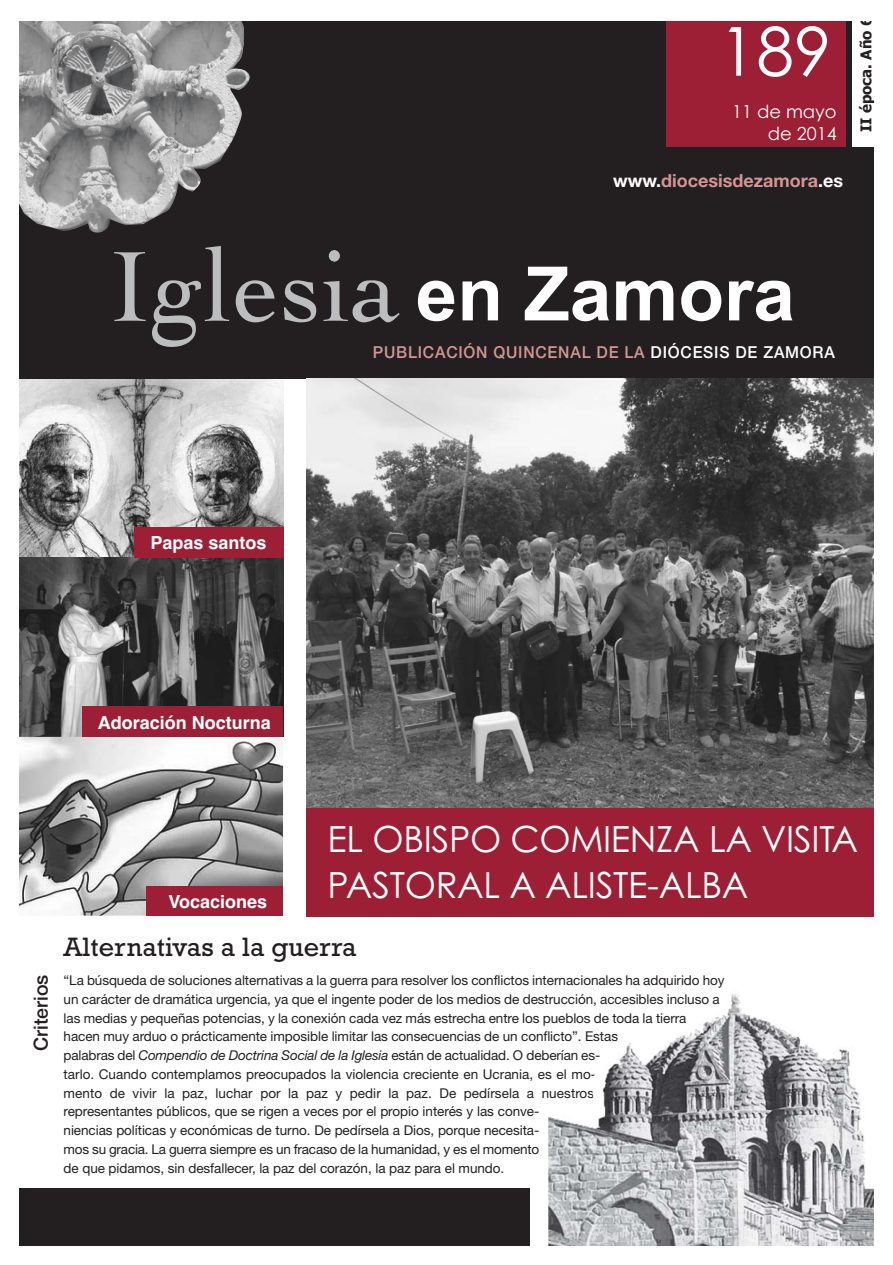
<style>
.page{position:relative;width:893px;height:1265px;background:#fff}
.page>*{position:absolute;margin:0;border:0;box-sizing:border-box;transform-origin:0 0}
.t1{font:105px "Cochin";letter-spacing:.01em;color:#bbbdbf}
.t2{font:700 75px "Arial";color:#fff}
.t3{font:67.5px "Century Gothic";color:#fff}
.t4{font:36px/46.5px "Century Gothic";letter-spacing:-.01em;color:#fff}
.t5{font:27px "Rockwell";letter-spacing:.005em;color:#231f20}
.t6{font:500 19.5px "Helvetica Neue";color:#231f20}
.t7{font:700 18px "Helvetica";color:#fff}
.t8{font:700 18px "Helvetica Neue";color:#d49693}
.t9{font:18px/21.6px "Century Gothic";color:#fff;text-align:right}
.t10{font:500 16.5px "Helvetica Neue";letter-spacing:.05em;color:#d49693;scale:.95 1}
.t11{font:700 15px "Tahoma";color:#231f20}
.t12{font:13.5px/18.8px "Helvetica Neue";letter-spacing:-.005em;color:#231f20}
.s1{color:#fff}
.s2{font-style:italic}
</style>
<div class="page">
<img style="left:20px;top:378px;width:263px;height:537px">
<div style="left:20px;top:21px;width:853px;height:357px;background:#231f20"></div>
<div style="left:20px;top:1188px;width:510px;height:57px;background:#231f20"></div>
<img style="left:306px;top:378px;width:567px;height:430px">
<img style="left:20px;top:21px;width:230px;height:212px">
<div style="left:306px;top:808px;width:567px;height:109px;background:#9d1f35"></div>
<svg style="left:20px;top:557px;width:263px;height:180px;background:#555"></svg>
<div style="left:134px;top:527px;width:149px;height:31px;background:#9d1f35"></div>
<div style="left:82px;top:706px;width:201px;height:31px;background:#9d1f35"></div>
<div style="left:146px;top:885px;width:137px;height:30px;background:#9d1f35"></div>
<img style="left:548px;top:994px;width:325px;height:251px">
<div style="left:851px;top:21px;width:22px;height:126px;background:#fff"></div>
<div style="left:666px;top:21px;width:179px;height:126px;background:#9d1f35"></div>
<h3 class="t3" style="left:719px;top:26px;width:114px">189</h3>
<p class="t11" style="left:857px;top:132px;width:117px;rotate:-90deg">II época. Año 6</p>
<h3 class="t9" style="left:732px;top:103px;width:106px">11 de mayo de 2014</h3>
<h3 class="t8" style="left:613px;top:174px;width:231px"><span class="s1">www.</span>diocesisdezamora<span class="s1">.es</span></h3>
<h1 class="t1" style="left:109px;top:246px;width:292px">Iglesia</h1>
<h2 class="t2" style="left:415px;top:251px;width:381px">en Zamora</h2>
<p class="t10" style="left:373px;top:346px;width:488px">PUBLICACIÓN QUINCENAL DE LA <span class="s1">DIÓCESIS DE ZAMORA</span></p>
<h3 class="t7" style="left:150px;top:536px;width:118px">Papas santos</h3>
<h3 class="t7" style="left:98px;top:716px;width:175px">Adoración Nocturna</h3>
<h3 class="t6" style="left:34px;top:1050px;width:78px;rotate:-90deg">Criterios</h3>
<h3 class="t7" style="left:168px;top:894px;width:100px">Vocaciones</h3>
<h3 class="t4" style="left:327px;top:818px;width:532px">EL OBISPO COMIENZA LA VISITA<br>PASTORAL A ALISTE-ALBA</h3>
<h3 class="t5" style="left:64px;top:937px;width:294px">Alternativas a la guerra</h3>
<p class="t12" style="left:64px;top:972px;width:662px">“La búsqueda de soluciones alternativas a la guerra para resolver los conflictos internacionales ha adquirido hoy un carácter de dramática urgencia, ya que el ingente poder de los medios de destrucción, accesibles incluso a las medias y pequeñas potencias, y la conexión cada vez más estrecha entre los pueblos de toda la tierra, hacen muy arduo o prácticamente imposible limitar las consecuencias de un conflicto”. Estas<br>palabras del <span class="s2">Compendio de Doctrina Social de la Iglesia</span> están de actualidad. O deberían es-<br>tarlo. Cuando contemplamos preocupados la violencia creciente en Ucrania, es el mo-<br>mento de vivir la paz, luchar por la paz y pedir la paz. De pedírsela a nuestros<br>representantes públicos, que se rigen a veces por el propio interés y las conve-<br>niencias políticas y económicas de turno. De pedírsela a Dios, porque necesita-<br>mos su gracia. La guerra siempre es un fracaso de la humanidad, y es el momento<br>de que pidamos, sin desfallecer, la paz del corazón, la paz para el mundo.</p>
</div>
